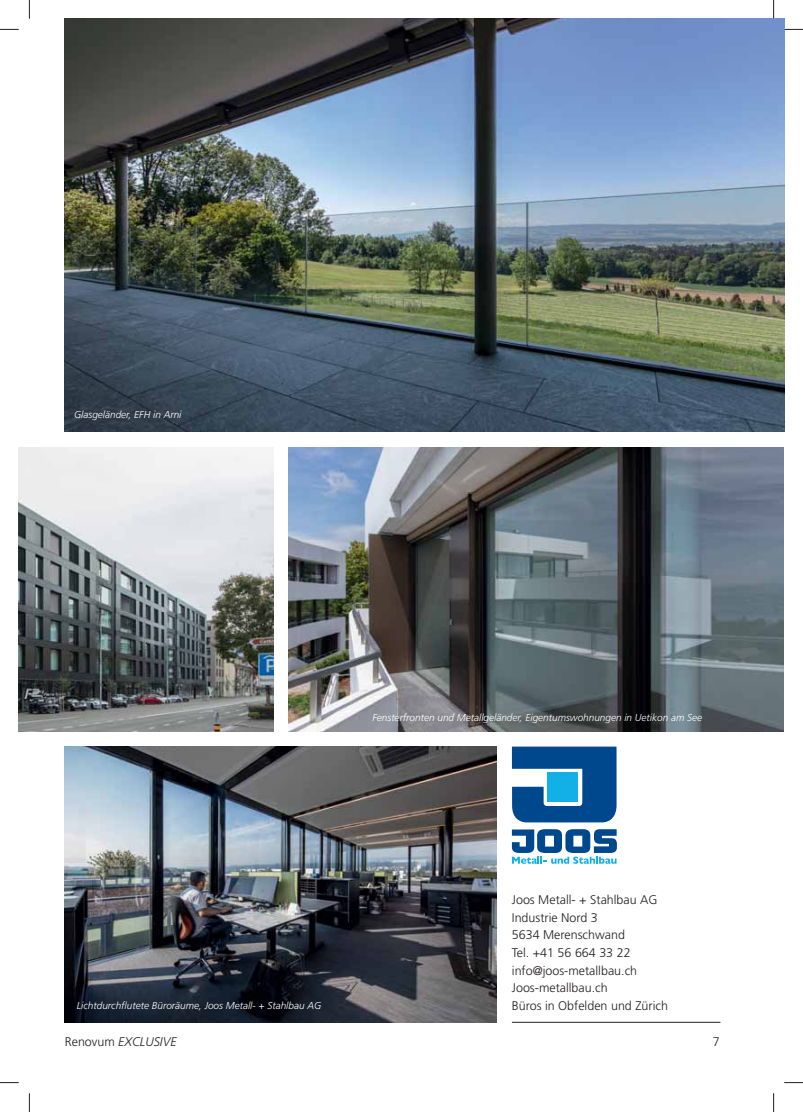
<style>
.page{position:relative;width:803px;height:1112px;background:#fff}
.page>*{position:absolute;margin:0;border:0;box-sizing:border-box;transform-origin:0 0}
.t1{font:300 12.5px/17.5px "Frutiger";color:#231f20}
.t2{font:italic 300 12.5px "Frutiger";color:#231f20}
.t3{font:italic 300 10px "Frutiger";color:#fff}
.s1{font-style:normal}
</style>
<div class="page">
<img style="left:19px;top:447px;width:254px;height:284px">
<img style="left:288px;top:447px;width:496px;height:284px">
<img style="left:65px;top:19px;width:719px;height:413px">
<img style="left:65px;top:746px;width:432px;height:276px">
<svg style="left:512px;top:746px;width:104px;height:76px"></svg>
<div style="left:548px;top:772px;width:30px;height:29px;background:#12b0e6"></div>
<svg style="left:512px;top:829px;width:105px;height:34px"></svg>
<hr style="left:512px;top:1021px;width:208px;height:1px;background:#231f20">
<svg style="left:0;top:29px;width:19px;height:1px"></svg>
<svg style="left:784px;top:29px;width:19px;height:1px"></svg>
<svg style="left:0;top:1082px;width:19px;height:1px"></svg>
<svg style="left:784px;top:1082px;width:19px;height:1px"></svg>
<svg style="left:29px;top:0;width:1px;height:19px"></svg>
<svg style="left:29px;top:1093px;width:1px;height:18px"></svg>
<svg style="left:773px;top:0;width:1px;height:19px"></svg>
<svg style="left:773px;top:1093px;width:1px;height:18px"></svg>
<p class="t3" style="left:74px;top:410px;width:109px">Glasgeländer, EFH in Arni</p>
<p class="t3" style="left:372px;top:713px;width:331px">Fensterfronten und Metallgeländer, Eigentumswohnungen in Uetikon am See</p>
<p class="t3" style="left:77px;top:1000px;width:246px">Lichtdurchflutete Büroräume, Joos Metall- + Stahlbau AG</p>
<p class="t1" style="left:512px;top:892px;width:158px">Joos Metall- + Stahlbau AG<br>Industrie Nord 3<br>5634 Merenschwand<br>Tel. +41 56 664 33 22 info@joos-metallbau.ch<br>Joos-metallbau.ch<br>Büros in Obfelden und Zürich</p>
<p class="t2" style="left:65px;top:1036px;width:113px"><span class="s1">Renovum</span> EXCLUSIVE</p>
<p class="t1" style="left:713px;top:1033px;width:8px">7</p>
</div>
